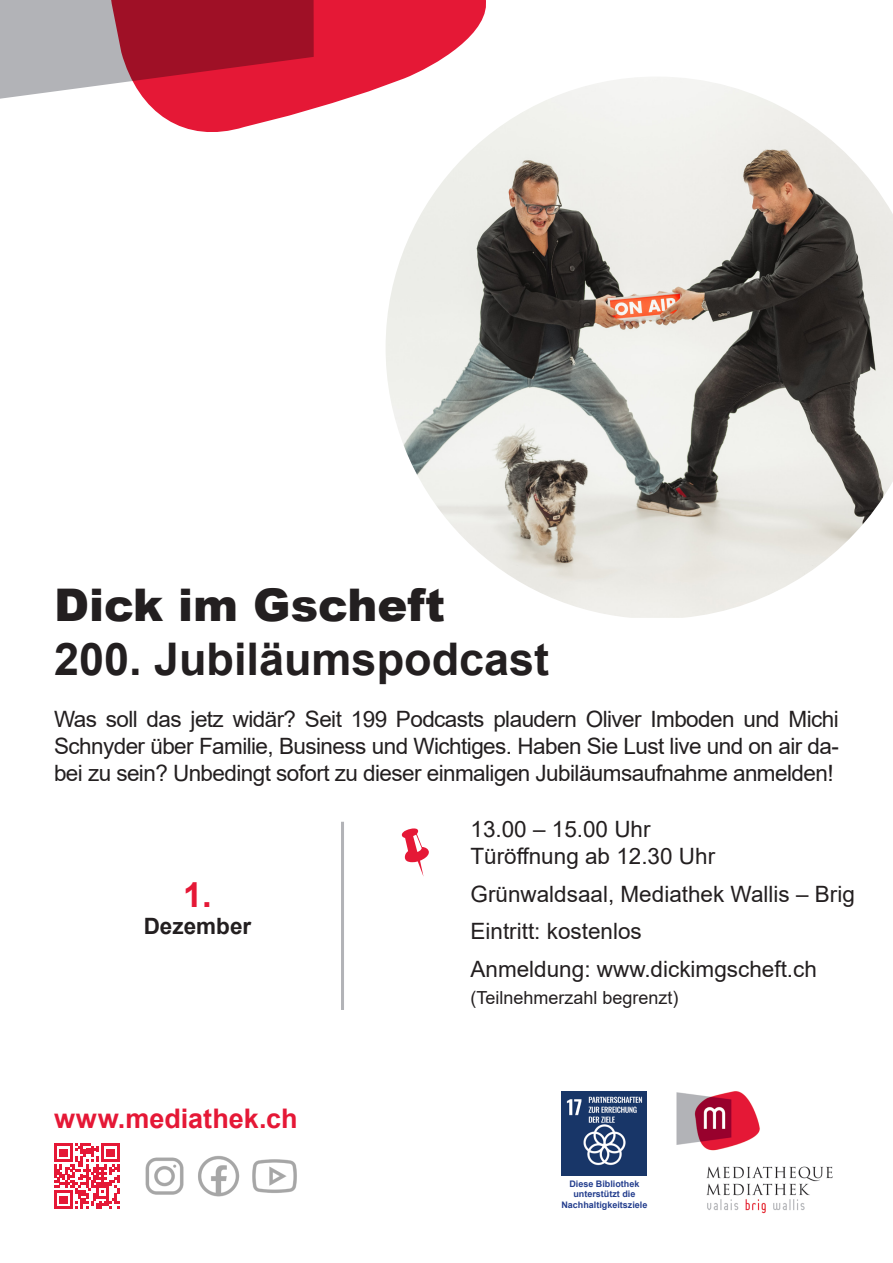
<style>
.page{position:relative;width:893px;height:1263px;background:#fff}
.page>*{position:absolute;margin:0;border:0;box-sizing:border-box;transform-origin:0 0}
.t1{font:700 45px "Arial";color:#231f20}
.t2{font:900 45px "Arial";color:#231f20}
.t3{font:700 34.5px "Arial";color:#e51836}
.t4{font:700 27px "Arial";color:#e51836}
.t5{font:22.5px/27px "Arial";color:#231f20;text-align:justify}
.t6{font:700 22.5px "Arial";color:#231f20}
.t7{font:18px "Arial";color:#231f20}
.t8{font:700 9px/10.8px "Arial";color:#253f8e;text-align:center}
</style>
<div class="page">
<svg style="left:145px;top:0;width:341px;height:132px;fill:#e51836"></svg>
<svg style="left:0;top:0;width:314px;height:100px"></svg>
<svg style="left:54px;top:1143px;width:66px;height:66px"></svg>
<img style="left:145px;top:1156px;width:95px;height:41px">
<img style="left:252px;top:1159px;width:45px;height:34px">
<img style="left:646px;top:1091px;width:187px;height:123px">
<hr style="left:341px;top:822px;width:3px;height:188px;background:#b2b3b7">
<img style="left:386px;top:77px;width:507px;height:541px">
<img style="left:561px;top:1091px;width:85px;height:85px">
<p class="t2" style="left:54px;top:572px;width:392px">Dick im Gscheft</p>
<p class="t1" style="left:54px;top:628px;width:497px">200. Jubiläumspodcast</p>
<p class="t5" style="left:54px;top:705px;width:786px">Was soll das jetz widär? Seit 199 Podcasts plaudern Oliver Imboden und Michi Schnyder über Familie, Business und Wichtiges. Haben Sie Lust live und on air da&shy;bei zu sein? Unbedingt sofort zu dieser einmaligen Jubiläumsaufnahme anmelden!</p>
<p class="t3" style="left:183px;top:871px;width:30px">1.</p>
<p class="t6" style="left:144px;top:910px;width:109px">Dezember</p>
<p class="t4" style="left:54px;top:1100px;width:245px">www.mediathek.ch</p>
<p class="t5" style="left:470px;top:815px;width:182px">13.00 – 15.00 Uhr</p>
<p class="t5" style="left:470px;top:842px;width:246px">Türöffnung ab 12.30 Uhr</p>
<p class="t5" style="left:470px;top:880px;width:386px">Grünwaldsaal, Mediathek Wallis – Brig</p>
<p class="t5" style="left:470px;top:917px;width:173px">Eintritt: kostenlos</p>
<p class="t5" style="left:470px;top:955px;width:348px">Anmeldung: www.dickimgscheft.ch</p>
<p class="t7" style="left:470px;top:985px;width:210px">(Teilnehmerzahl begrenzt)</p>
<p class="t8" style="left:569px;top:1178px;width:72px">Diese Bibliothek unterstützt die</p>
<p class="t8" style="left:561px;top:1200px;width:88px">Nachhaltigkeitsziele</p>
</div>
